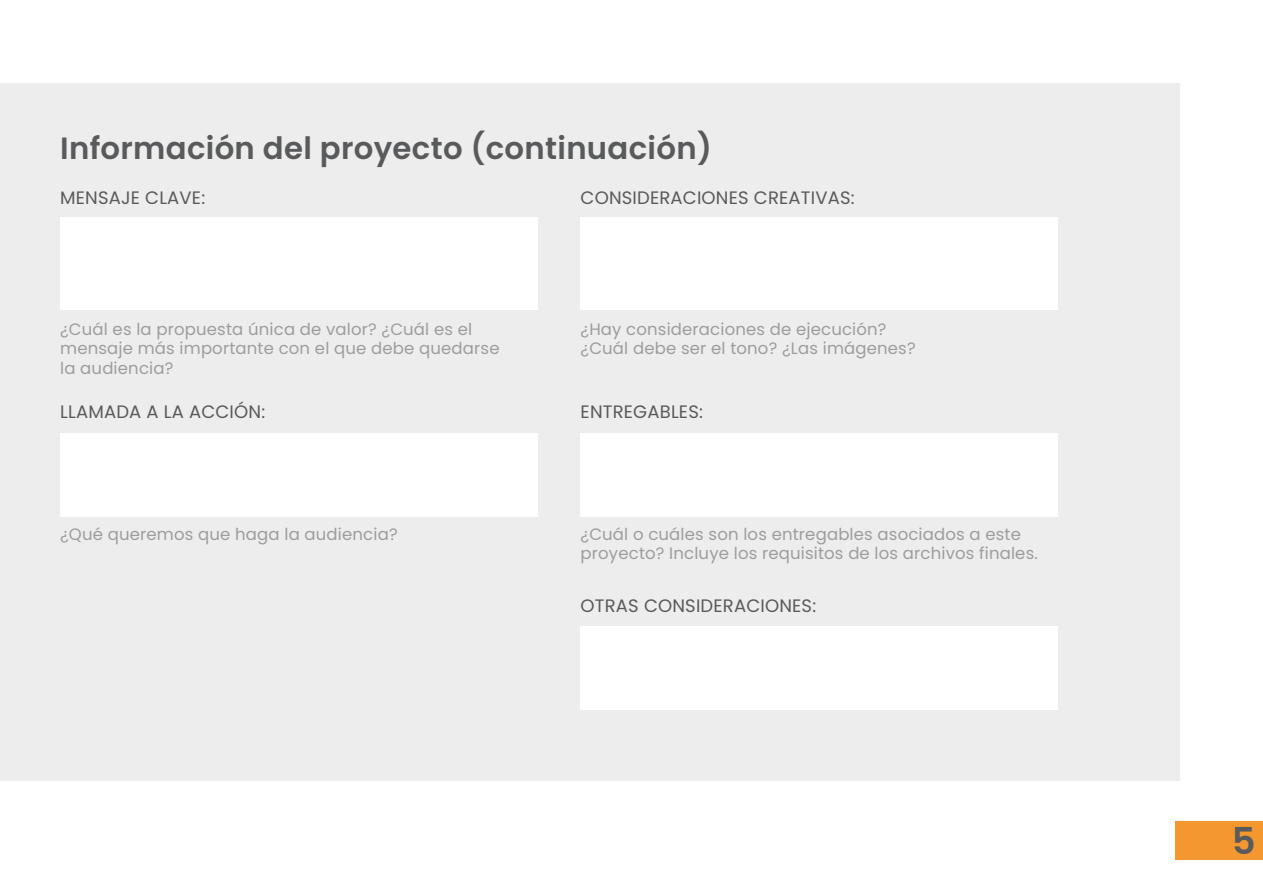
<style>
.page{position:relative;width:1263px;height:893px;background:#fff}
.page>*{position:absolute;margin:0;border:0;box-sizing:border-box;transform-origin:0 0}
.t1{font:600 37.05px "Poppins";color:#595a5c}
.t2{font:600 30.75px "Poppins";letter-spacing:.01em;color:#595a5c}
.t3{font:18px "Poppins";letter-spacing:.01em;color:#595a5c}
.t4{font:16.5px/19.8px "Poppins";letter-spacing:.01em;color:#9d9d9c}
</style>
<div class="page">
<div style="left:0;top:83px;width:1179px;height:698px;background:#ededed"></div>
<div style="left:60px;top:218px;width:477px;height:92px;background:#fff"></div>
<div style="left:60px;top:433px;width:477px;height:83px;background:#fff"></div>
<div style="left:581px;top:218px;width:477px;height:92px;background:#fff"></div>
<div style="left:581px;top:433px;width:477px;height:83px;background:#fff"></div>
<div style="left:581px;top:626px;width:477px;height:83px;background:#fff"></div>
<div style="left:1175px;top:821px;width:87px;height:39px;background:#f4972f"></div>
<h2 class="t2" style="left:60px;top:131px;width:653px">Información del proyecto (continuación)</h2>
<p class="t3" style="left:60px;top:187px;width:147px">MENSAJE CLAVE:</p>
<p class="t3" style="left:581px;top:187px;width:276px">CONSIDERACIONES CREATIVAS:</p>
<p class="t4" style="left:60px;top:319px;width:441px">¿Cuál es la propuesta única de valor? ¿Cuál es el mensaje más importante con el que debe quedarse la audiencia?</p>
<p class="t3" style="left:60px;top:401px;width:207px">LLAMADA A LA ACCIÓN:</p>
<p class="t4" style="left:60px;top:524px;width:339px">¿Qué queremos que haga la audiencia?</p>
<p class="t4" style="left:581px;top:319px;width:337px">¿Hay consideraciones de ejecución? ¿Cuál debe ser el tono? ¿Las imágenes?</p>
<p class="t3" style="left:581px;top:401px;width:124px">ENTREGABLES:</p>
<p class="t4" style="left:581px;top:524px;width:459px">¿Cuál o cuáles son los entregables asociados a este proyecto? Incluye los requisitos de los archivos finales.</p>
<p class="t3" style="left:581px;top:595px;width:237px">OTRAS CONSIDERACIONES:</p>
<h1 class="t1" style="left:1232px;top:819px;width:25px">5</h1>
</div>
